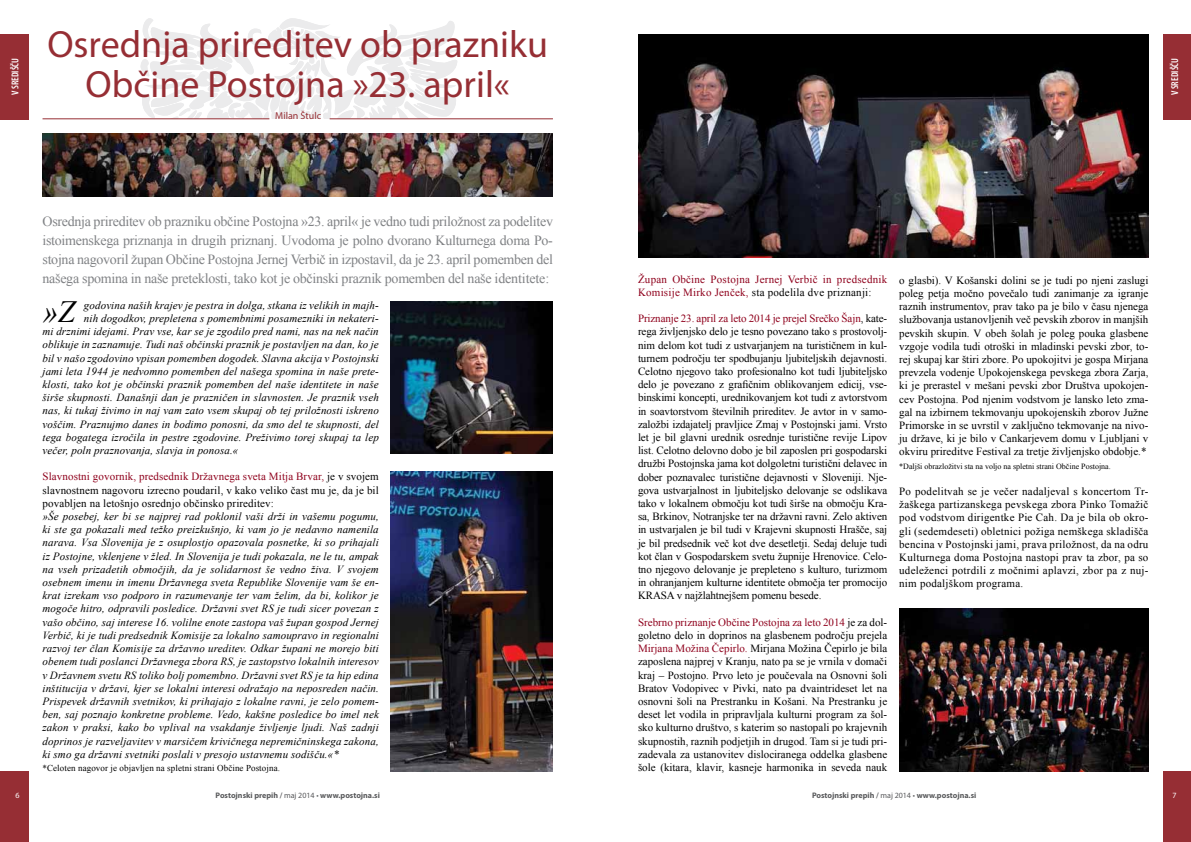
<style>
.page{position:relative;width:1191px;height:842px;background:#fff}
.page>*{position:absolute;margin:0;border:0;box-sizing:border-box;transform-origin:0 0}
.t1{font:38px/40px "Myriad Pro";color:#962e34;text-align:center}
.t2{font:italic 30.9px "Times New Roman";color:#000}
.t3{font:14px/19px "Times New Roman";letter-spacing:-.02em;color:#808285;text-align:justify}
.t4{font:11px/13.2px "Times New Roman";color:#000;text-align:justify}
.t5{font:italic 11px/13.2px "Times New Roman";letter-spacing:.01em;color:#000;text-align:justify}
.t6{font:11px/13.2px "Times New Roman";letter-spacing:.02em;color:#8f001c}
.t7{font:600 condensed 10px "Myriad Pro";color:#fff}
.t8{font:10px "Myriad Pro";color:#962e34}
.t9{font:9px "Times New Roman";letter-spacing:.01em;color:#000}
.t10{font:700 8px "Myriad Pro";color:#58595b}
.t11{font:8px "Times New Roman";color:#000}
.t12{font:8px "Myriad Pro";color:#fff}
.s1{color:#8f001c}
.s2{font-weight:600}
.s3{font-weight:400}
.s4{color:#000}
</style>
<div class="page">
<div style="left:0;top:771px;width:28px;height:71px;background:#962e34"></div>
<div style="left:0;top:34px;width:28px;height:85px;background:#962e34"></div>
<svg style="left:134px;top:18px;width:328px;height:101px"></svg>
<hr style="left:330px;top:119px;width:223px;height:1px;background:#962e34">
<hr style="left:43px;top:119px;width:226px;height:1px;background:#962e34">
<div style="left:1163px;top:34px;width:28px;height:85px;background:#962e34"></div>
<div style="left:1163px;top:771px;width:28px;height:71px;background:#962e34"></div>
<img style="left:391px;top:301px;width:162px;height:152px">
<img style="left:391px;top:471px;width:162px;height:300px">
<img style="left:638px;top:34px;width:510px;height:223px">
<img style="left:899px;top:608px;width:249px;height:163px">
<img style="left:43px;top:133px;width:510px;height:64px">
<p class="t7" style="left:10px;top:95px;width:38px;rotate:-90deg">V SREDIŠČU</p>
<h1 class="t1" style="left:47px;top:24px;width:502px">Osrednja prireditev ob prazniku<br>Občine Postojna »23. april«</h1>
<p class="t8" style="left:275px;top:109px;width:47px">Milan Štulc</p>
<p class="t3" style="left:43px;top:211px;width:512px">Osrednja prireditev ob prazniku občine Postojna »23. april« je vedno tudi priložnost za podelitev istoimenskega priznanja in drugih priznanj. Uvodoma je polno dvorano Kulturnega doma Po&shy;stojna nagovoril župan Občine Postojna Jernej Verbič in izpostavil, da je 23. april pomemben del našega spomina in naše preteklosti, tako kot je občinski praznik pomemben del naše identitete:</p>
<h2 class="t2" style="left:43px;top:290px;width:34px">»Z</h2>
<p class="t5" style="left:84px;top:298px;width:296px">godovina naših krajev je pestra in dolga, stkana iz velikih in majh-</p>
<p class="t5" style="left:84px;top:311px;width:296px">nih dogodkov, prepletena s pomembnimi posamezniki in nekateri-</p>
<p class="t5" style="left:43px;top:325px;width:338px">mi drznimi idejami. Prav vse, kar se je zgodilo pred nami, nas na nek način</p>
<p class="t5" style="left:43px;top:338px;width:338px">oblikuje in zaznamuje. Tudi naš občinski praznik je postavljen na dan, ko je</p>
<p class="t5" style="left:43px;top:351px;width:338px">bil v našo zgodovino vpisan pomemben dogodek. Slavna akcija v Postojnski</p>
<p class="t5" style="left:43px;top:364px;width:338px">jami leta 1944 je nedvomno pomemben del našega spomina in naše prete-</p>
<p class="t5" style="left:43px;top:377px;width:338px">klosti, tako kot je občinski praznik pomemben del naše identitete in naše</p>
<p class="t5" style="left:43px;top:391px;width:338px">širše skupnosti. Današnji dan je prazničen in slavnosten. Je praznik vseh</p>
<p class="t5" style="left:43px;top:404px;width:338px">nas, ki tukaj živimo in naj vam zato vsem skupaj ob tej priložnosti iskreno</p>
<p class="t5" style="left:43px;top:417px;width:338px">voščim. Praznujmo danes in bodimo ponosni, da smo del te skupnosti, del</p>
<p class="t5" style="left:43px;top:430px;width:338px">tega bogatega izročila in pestre zgodovine. Preživimo torej skupaj ta lep</p>
<p class="t5" style="left:43px;top:443px;width:197px">večer, poln praznovanja, slavja in ponosa.«</p>
<p class="t4" style="left:43px;top:470px;width:338px"><span class="s1">Slavnostni govornik, predsednik Državnega sveta Mitja Brvar,</span> je v svojem slavnostnem nagovoru izrecno poudaril, v kako veliko čast mu je, da je bil povabljen na letošnjo osrednjo občinsko prireditev:</p>
<p class="t5" style="left:43px;top:509px;width:338px">»Še posebej, ker bi se najprej rad poklonil vaši drži in vašemu pogumu, ki ste ga pokazali med težko preizkušnjo, ki vam jo je nedavno namenila narava. Vsa Slovenija je z osuplostjo opazovala posnetke, ki so prihajali iz Postojne, vklenjene v žled. In Slovenija je tudi pokazala, ne le tu, ampak na vseh prizadetih območjih, da je solidarnost še vedno živa. V svojem osebnem imenu in imenu Državnega sveta Republike Slovenije vam še en&shy;krat izrekam vso podporo in razumevanje ter vam želim, da bi, kolikor je mogoče hitro, odpravili posledice. Državni svet RS je tudi sicer povezan z vašo občino, saj interese 16. volilne enote zastopa vaš župan gospod Jernej Verbič, ki je tudi predsednik Komisije za lokalno samoupravo in regionalni razvoj ter član Komisije za državno ureditev. Odkar župani ne morejo biti obenem tudi poslanci Državnega zbora RS, je zastopstvo lokalnih interesov v Državnem svetu RS toliko bolj pomembno. Državni svet RS je ta hip edina inštitucija v državi, kjer se lokalni interesi odražajo na neposreden način.<br>Prispevek državnih svetnikov, ki prihajajo z lokalne ravni, je zelo pomem&shy;ben, saj poznajo konkretne probleme. Vedo, kakšne posledice bo imel nek zakon v praksi, kako bo vplival na vsakdanje življenje ljudi. Naš zadnji doprinos je razveljavitev v marsičem krivičnega nepremičninskega zakona, ki smo ga državni svetniki poslali v presojo ustavnemu sodišču.«*</p>
<p class="t9" style="left:43px;top:761px;width:239px">*Celoten nagovor je objavljen na spletni strani Občine Postojna.</p>
<p class="t12" style="left:15px;top:790px;width:6px">6</p>
<p class="t10" style="left:216px;top:790px;width:166px">Postojnski prepih <span class="s2">/</span> <span class="s3">maj 2014 •</span> www.postojna.si</p>
<p class="t7" style="left:1169px;top:95px;width:39px;rotate:-90deg">V SREDIŠČU</p>
<p class="t6" style="left:638px;top:272px;width:251px">Župan Občine Postojna Jernej Verbič in predsednik<br>Komisije Mirko Jenček, <span class="s4">sta podelila dve priznanji:</span></p>
<p class="t4" style="left:638px;top:312px;width:251px"><span class="s1">Priznanje 23. april za leto 2014 je prejel Srečko Šajn</span>, kate&shy;rega življenjsko delo je tesno povezano tako s prostovolj&shy;nim delom kot tudi z ustvarjanjem na turističnem in kul&shy;turnem področju ter spodbujanju ljubiteljskih dejavnosti.<br>Celotno njegovo tako profesionalno kot tudi ljubiteljsko delo je povezano z grafičnim oblikovanjem edicij, vse&shy;binskimi koncepti, urednikovanjem kot tudi z avtorstvom in soavtorstvom številnih prireditev. Je avtor in v samo&shy;založbi izdajatelj pravljice Zmaj v Postojnski jami. Vrsto let je bil glavni urednik osrednje turistične revije Lipov list. Celotno delovno dobo je bil zaposlen pri gospodarski družbi Postojnska jama kot dolgoletni turistični delavec in dober poznavalec turistične dejavnosti v Sloveniji. Nje&shy;gova ustvarjalnost in ljubiteljsko delovanje se odslikava tako v lokalnem območju kot tudi širše na območju Kra&shy;sa, Brkinov, Notranjske ter na državni ravni. Zelo aktiven in ustvarjalen je bil tudi v Krajevni skupnosti Hrašče, saj je bil predsednik več kot dve desetletji. Sedaj deluje tudi kot član v Gospodarskem svetu župnije Hrenovice. Celo&shy;tno njegovo delovanje je prepleteno s kulturo, turizmom in ohranjanjem kulturne identitete območja ter promocijo KRASA v najžlahtnejšem pomenu besede.</p>
<p class="t4" style="left:638px;top:615px;width:251px"><span class="s1">Srebrno priznanje Občine Postojna za leto 2014</span> je za dol&shy;goletno delo in doprinos na glasbenem področju prejela <span class="s1">Mirjana Možina Čepirlo.</span> Mirjana Možina Čepirlo je bila zaposlena najprej v Kranju, nato pa se je vrnila v domači kraj – Postojno. Prvo leto je poučevala na Osnovni šoli Bratov Vodopivec v Pivki, nato pa dvaintrideset let na osnovni šoli na Prestranku in Košani. Na Prestranku je deset let vodila in pripravljala kulturni program za šol&shy;sko kulturno društvo, s katerim so nastopali po krajevnih skupnostih, raznih podjetjih in drugod. Tam si je tudi pri&shy;zadevala za ustanovitev dislociranega oddelka glasbene šole (kitara, klavir, kasneje harmonika in seveda nauk</p>
<p class="t4" style="left:899px;top:273px;width:251px">o glasbi). V Košanski dolini se je tudi po njeni zaslugi poleg petja močno povečalo tudi zanimanje za igranje raznih instrumentov, prav tako pa je bilo v času njenega službovanja ustanovljenih več pevskih zborov in manjših pevskih skupin. V obeh šolah je poleg pouka glasbene vzgoje vodila tudi otroški in mladinski pevski zbor, to&shy;rej skupaj kar štiri zbore. Po upokojitvi je gospa Mirjana prevzela vodenje Upokojenskega pevskega zbora Zarja, ki je prerastel v mešani pevski zbor Društva upokojen&shy;cev Postojna. Pod njenim vodstvom je lansko leto zma&shy;gal na izbirnem tekmovanju upokojenskih zborov Južne Primorske in se uvrstil v zaključno tekmovanje na nivo&shy;ju države, ki je bilo v Cankarjevem domu v Ljubljani v okviru prireditve Festival za tretje življenjsko obdobje.*</p>
<p class="t11" style="left:899px;top:460px;width:213px">*Daljši obrazložitvi sta na voljo na spletni strani Občine Postojna.</p>
<p class="t4" style="left:899px;top:484px;width:251px">Po podelitvah se je večer nadaljeval s koncertom Tr&shy;žaškega partizanskega pevskega zbora Pinko Tomažič pod vodstvom dirigentke Pie Cah. Da je bila ob okro&shy;gli (sedemdeseti) obletnici požiga nemškega skladišča bencina v Postojnski jami, prava priložnost, da na odru Kulturnega doma Postojna nastopi prav ta zbor, pa so udeleženci potrdili z močnimi aplavzi, zbor pa z nuj&shy;nim podaljškom programa.</p>
<p class="t10" style="left:812px;top:790px;width:166px">Postojnski prepih <span class="s2">/</span> <span class="s3">maj 2014 •</span> www.postojna.si</p>
<p class="t12" style="left:1172px;top:790px;width:6px">7</p>
</div>
